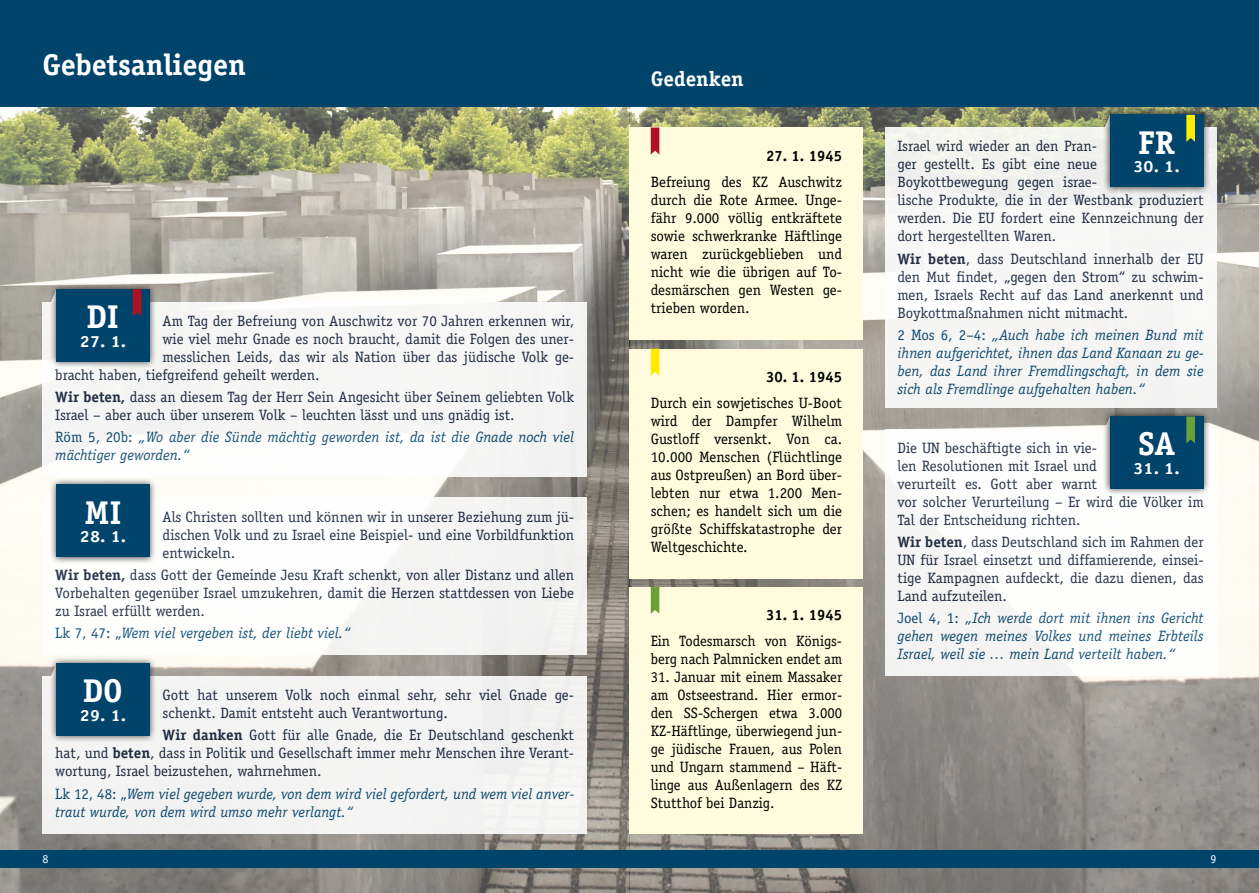
<style>
.page{position:relative;width:1259px;height:893px;background:#fff}
.page>*{position:absolute;margin:0;border:0;box-sizing:border-box;transform-origin:0 0}
.t1{font:700 33px "Officina Serif";color:#fff}
.t2{font:700 30px "Officina Serif";color:#fff}
.t3{font:700 21px "Officina Serif";color:#fff}
.t4{font:700 16.2px "Officina Serif";color:#fff;scale:1.11 1}
.t5{font:15px/18px "Officina Serif";color:#13213a;text-align:justify}
.t6{font:15px/18px "Officina Serif";color:#000;text-align:justify}
.t7{font:italic 15px/18px "Officina Serif";color:#00436b}
.t8{font:700 15px "Officina Serif";color:#000}
.t9{font:12px "Officina Serif";color:#fff}
.s1{font-weight:700}
.s2{font-style:normal}
</style>
<div class="page">
<img style="left:0;top:106px;width:1259px;height:787px">
<div style="left:0;top:0;width:629px;height:106px;background:#00436b"></div>
<div style="left:0;top:850px;width:629px;height:17px;background:#00436b"></div>
<div style="left:629px;top:0;width:630px;height:106px;background:#00436b"></div>
<div style="left:629px;top:850px;width:630px;height:17px;background:#00436b"></div>
<div style="left:43px;top:497px;width:544px;height:158px;background:#fff"></div>
<div style="left:49px;top:477px;width:108px;height:87px;background:#000;opacity:.75"></div>
<div style="left:56px;top:485px;width:94px;height:72px;background:#00436b"></div>
<div style="left:43px;top:676px;width:544px;height:157px;background:#f4f3f3"></div>
<div style="left:49px;top:656px;width:108px;height:87px;background:#000;opacity:.75"></div>
<div style="left:56px;top:663px;width:94px;height:73px;background:#00436b"></div>
<div style="left:43px;top:302px;width:544px;height:174px;background:#f6f6f5"></div>
<div style="left:49px;top:282px;width:108px;height:87px;background:#000;opacity:.75"></div>
<div style="left:56px;top:289px;width:94px;height:72px;background:#00436b"></div>
<svg style="left:51px;top:289px;width:91px;height:27px"></svg>
<div style="left:629px;top:349px;width:234px;height:229px;background:#fffbdc"></div>
<svg style="left:651px;top:349px;width:8px;height:27px"></svg>
<div style="left:629px;top:587px;width:234px;height:246px;background:#fffbdc"></div>
<svg style="left:651px;top:587px;width:8px;height:27px"></svg>
<div style="left:629px;top:128px;width:234px;height:212px;background:#fffbdc"></div>
<svg style="left:651px;top:128px;width:8px;height:27px"></svg>
<div style="left:884px;top:127px;width:332px;height:281px;background:#f6f6f5"></div>
<div style="left:1102px;top:107px;width:108px;height:87px;background:#000;opacity:.75"></div>
<div style="left:1110px;top:115px;width:93px;height:72px;background:#00436b"></div>
<svg style="left:1104px;top:115px;width:91px;height:27px"></svg>
<div style="left:884px;top:429px;width:332px;height:246px;background:#fff"></div>
<div style="left:1102px;top:409px;width:108px;height:87px;background:#000;opacity:.75"></div>
<div style="left:1110px;top:416px;width:93px;height:73px;background:#00436b"></div>
<svg style="left:1104px;top:416px;width:91px;height:27px"></svg>
<h2 class="t2" style="left:43px;top:46px;width:205px">Gebetsanliegen</h2>
<h1 class="t1" style="left:87px;top:296px;width:34px">DI</h1>
<p class="t4" style="left:80px;top:331px;width:43px">27. 1.</p>
<p class="t5" style="left:163px;top:312px;width:413px">Am Tag der Befreiung von Auschwitz vor 70 Jahren erkennen wir,</p>
<p class="t5" style="left:163px;top:330px;width:413px">wie viel mehr Gnade es noch braucht, damit die Folgen des uner-</p>
<p class="t5" style="left:163px;top:348px;width:413px">messlichen Leids, das wir als Nation über das jüdische Volk ge-</p>
<p class="t5" style="left:55px;top:366px;width:266px">bracht haben, tiefgreifend geheilt werden.</p>
<p class="t5" style="left:55px;top:388px;width:520px"><span class="s1">Wir beten,</span> dass an diesem Tag der Herr Sein Angesicht über Seinem geliebten Volk<br>Israel – aber auch über unserem Volk – leuchten lässt und uns gnädig ist.</p>
<p class="t7" style="left:55px;top:428px;width:520px"><span class="s2">Röm 5, 20b:</span> „Wo aber die Sünde mächtig geworden ist, da ist die Gnade noch viel mächtiger geworden.“</p>
<h1 class="t1" style="left:84px;top:492px;width:39px">MI</h1>
<p class="t4" style="left:80px;top:526px;width:43px">28. 1.</p>
<p class="t5" style="left:163px;top:507px;width:413px">Als Christen sollten und können wir in unserer Beziehung zum jü&shy;dischen Volk und zu Israel eine Beispiel- und eine Vorbildfunktion entwickeln.</p>
<p class="t5" style="left:55px;top:566px;width:520px"><span class="s1">Wir beten,</span> dass Gott der Gemeinde Jesu Kraft schenkt, von aller Distanz und allen Vorbehalten gegenüber Israel umzukehren, damit die Herzen stattdessen von Liebe zu Israel erfüllt werden.</p>
<p class="t7" style="left:55px;top:624px;width:297px"><span class="s2">Lk 7, 47: „</span>Wem viel vergeben ist, der liebt viel.“</p>
<h1 class="t1" style="left:83px;top:670px;width:41px">DO</h1>
<p class="t4" style="left:80px;top:705px;width:43px">29. 1.</p>
<p class="t5" style="left:163px;top:686px;width:413px">Gott hat unserem Volk noch einmal sehr, sehr viel Gnade ge&shy;schenkt. Damit entsteht auch Verantwortung.</p>
<p class="t5" style="left:55px;top:726px;width:520px;text-indent:107px"><span class="s1">Wir danken</span> Gott für alle Gnade, die Er Deutschland geschenkt hat, und <span class="s1">beten</span>, dass in Politik und Gesellschaft immer mehr Menschen ihre Verant&shy;wortung, Israel beizustehen, wahrnehmen.</p>
<p class="t7" style="left:55px;top:785px;width:520px"><span class="s2">Lk 12, 48: „</span>Wem viel gegeben wurde, von dem wird viel gefordert, und wem viel anver&shy;traut wurde, von dem wird umso mehr verlangt.“</p>
<p class="t9" style="left:43px;top:852px;width:7px">8</p>
<h3 class="t3" style="left:651px;top:66px;width:94px">Gedenken</h3>
<p class="t8" style="left:766px;top:146px;width:78px">27. 1. 1945</p>
<p class="t6" style="left:651px;top:173px;width:193px">Befreiung des KZ Auschwitz durch die Rote Armee. Unge&shy;fähr 9.000 völlig entkräftete sowie schwerkranke Häftlinge waren zurückgeblieben und nicht wie die übrigen auf To&shy;desmärschen gen Westen ge&shy;trieben worden.</p>
<p class="t8" style="left:766px;top:367px;width:78px">30. 1. 1945</p>
<p class="t6" style="left:651px;top:394px;width:193px">Durch ein sowjetisches U-Boot wird der Dampfer Wilhelm Gustloff versenkt. Von ca.<br>10.000 Menschen (Flüchtlinge aus Ostpreußen) an Bord über&shy;lebten nur etwa 1.200 Men&shy;schen; es handelt sich um die größte Schiffskatastrophe der Weltgeschichte.</p>
<p class="t8" style="left:766px;top:605px;width:78px">31. 1. 1945</p>
<p class="t6" style="left:651px;top:632px;width:193px">Ein Todesmarsch von Königs&shy;berg nach Palmnicken endet am</p>
<p class="t6" style="left:651px;top:668px;width:193px">31. Januar mit einem Massaker am Ostseestrand. Hier ermor&shy;den SS-Schergen etwa 3.000<br>KZ-Häftlinge, überwiegend jun&shy;ge jüdische Frauen, aus Polen und Ungarn stammend – Häft&shy;linge aus Außenlagern des KZ Stutthof bei Danzig.</p>
<h1 class="t1" style="left:1138px;top:122px;width:38px">FR</h1>
<p class="t4" style="left:1133px;top:157px;width:43px">30. 1.</p>
<p class="t5" style="left:897px;top:137px;width:308px;text-align:left">Israel wird wieder an den Pran-<br>ger gestellt. Es gibt eine neue Boykottbewegung gegen israe-<br>lische Produkte, die in der Westbank produziert werden. Die EU fordert eine Kennzeichnung der dort hergestellten Waren.</p>
<p class="t5" style="left:897px;top:249px;width:308px"><span class="s1">Wir beten</span>, dass Deutschland innerhalb der EU den Mut findet, „gegen den Strom“ zu schwim&shy;men, Israels Recht auf das Land anerkennt und Boykottmaßnahmen nicht mitmacht.</p>
<p class="t7" style="left:897px;top:326px;width:308px;text-align:justify"><span class="s2">2 Mos 6, 2–4:</span> „Auch habe ich meinen Bund mit ihnen aufgerichtet, ihnen das Land Kanaan zu ge&shy;ben, das Land ihrer Fremdlingschaft, in dem sie sich als Fremdlinge aufgehalten haben.“</p>
<h1 class="t1" style="left:1138px;top:423px;width:39px">SA</h1>
<p class="t4" style="left:1133px;top:458px;width:43px">31. 1.</p>
<p class="t5" style="left:897px;top:439px;width:308px;text-align:left">Die UN beschäftigte sich in vie-<br>len Resolutionen mit Israel und<br>verurteilt es. Gott aber warnt<br>vor solcher Verurteilung – Er wird die Völker im Tal der Entscheidung richten.</p>
<p class="t5" style="left:897px;top:533px;width:308px"><span class="s1">Wir beten</span>, dass Deutschland sich im Rahmen der UN für Israel einsetzt und diffamierende, einsei&shy;tige Kampagnen aufdeckt, die dazu dienen, das Land aufzuteilen.</p>
<p class="t7" style="left:897px;top:609px;width:308px;text-align:justify"><span class="s2">Joel 4, 1:</span> „Ich werde dort mit ihnen ins Gericht gehen wegen meines Volkes und meines Erbteils Israel, weil sie … mein Land verteilt haben.“</p>
<p class="t9" style="left:1210px;top:852px;width:7px">9</p>
</div>
